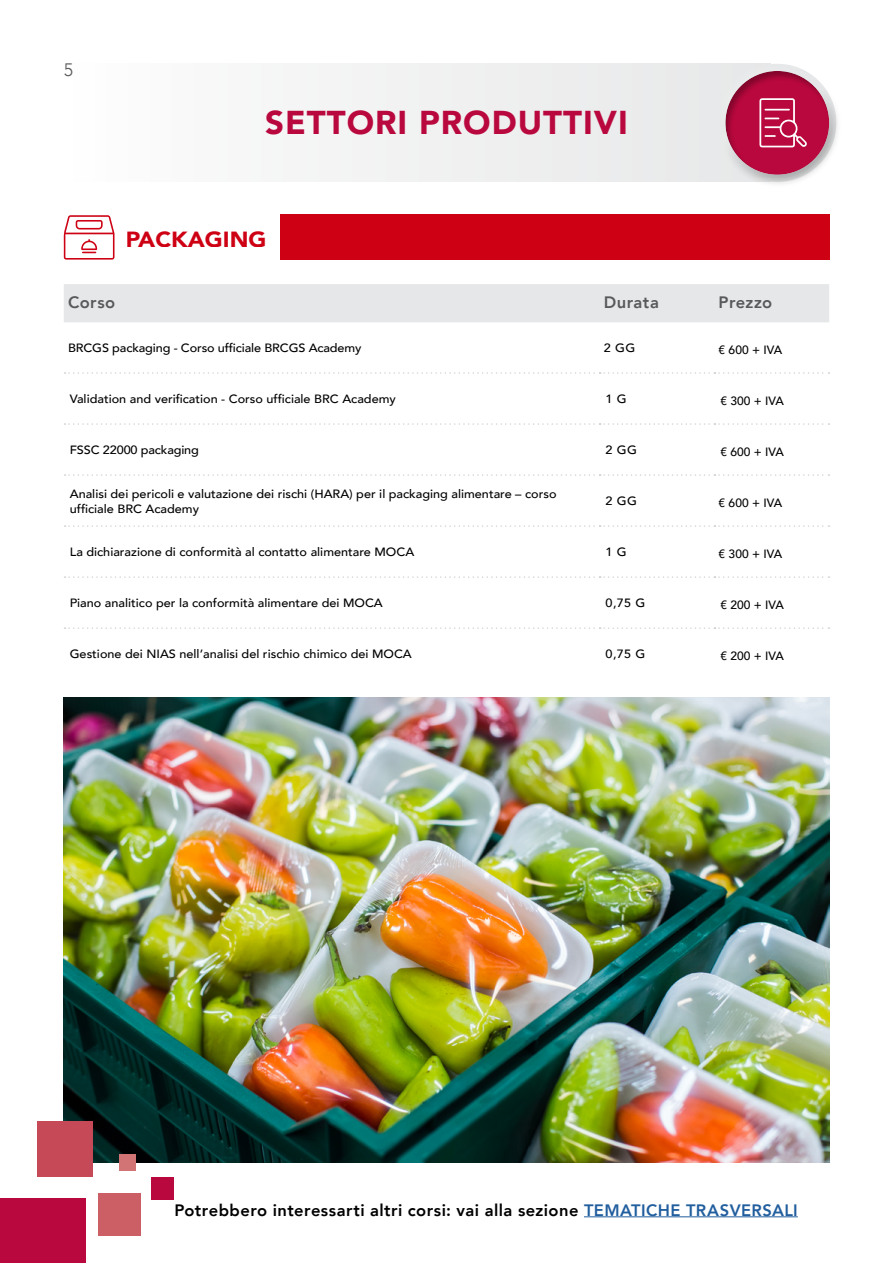
<style>
.page{position:relative;width:893px;height:1263px;background:#fff}
.page>*{position:absolute;margin:0;border:0;box-sizing:border-box;transform-origin:0 0}
.t1{font:900 33px "Avenir";letter-spacing:.03em;color:#b9083e}
.t2{font:900 21.9px "Avenir";color:#ce0014;scale:1.06 1}
.t3{font:300 18px "Avenir";color:#58595b}
.t4{font:800 16.5px "Avenir";letter-spacing:.025em;color:#000}
.t5{font:800 16.5px "Avenir";letter-spacing:.03em;color:#58595b}
.t6{font:500 12px/15px "Avenir";color:#000;scale:1.05 1}
.t7{font:500 12px "Avenir";color:#000}
.s1{color:#215e9e}
</style>
<div class="page">
<div style="left:64px;top:284px;width:765px;height:38px;background:#e6e7e8"></div>
<svg style="left:65px;top:372px;width:764px;height:2px"></svg>
<svg style="left:65px;top:423px;width:764px;height:2px"></svg>
<svg style="left:65px;top:474px;width:764px;height:2px"></svg>
<svg style="left:65px;top:525px;width:764px;height:2px"></svg>
<svg style="left:65px;top:576px;width:764px;height:2px"></svg>
<svg style="left:65px;top:627px;width:764px;height:2px"></svg>
<div style="left:305px;top:64px;width:389px;height:118px;background:#efeff0"></div>
<div style="left:694px;top:41px;width:168px;height:152px;background:#000;opacity:.3"></div>
<svg style="left:759px;top:98px;width:49px;height:49px"></svg>
<div style="left:280px;top:215px;width:549px;height:45px;background:#ce0014"></div>
<img style="left:64px;top:697px;width:765px;height:465px">
<div style="left:37px;top:1121px;width:56px;height:56px;background:#c54957"></div>
<div style="left:119px;top:1154px;width:17px;height:16px;background:#d27375"></div>
<div style="left:98px;top:1193px;width:43px;height:42px;background:#cc5f65"></div>
<div style="left:152px;top:1177px;width:22px;height:22px;background:#b9083e"></div>
<div style="left:0;top:1198px;width:85px;height:65px;background:#b9083e"></div>
<svg style="left:64px;top:215px;width:51px;height:45px"></svg>
<hr style="left:584px;top:1216px;width:214px;height:1px;background:#215e9e">
<h3 class="t3" style="left:64px;top:60px;width:11px">5</h3>
<h1 class="t1" style="left:265px;top:94px;width:364px">SETTORI PRODUTTIVI</h1>
<h2 class="t2" style="left:125px;top:220px;width:135px">PACKAGING</h2>
<h3 class="t5" style="left:68px;top:290px;width:49px">Corso</h3>
<h3 class="t5" style="left:604px;top:290px;width:57px">Durata</h3>
<h3 class="t5" style="left:719px;top:290px;width:55px">Prezzo</h3>
<p class="t6" style="left:68px;top:340px;width:281px">BRCGS packaging - Corso ufficiale BRCGS Academy</p>
<p class="t6" style="left:604px;top:340px;width:31px">2 GG</p>
<p class="t7" style="left:719px;top:339px;width:65px">€ 600 + IVA</p>
<p class="t6" style="left:70px;top:391px;width:312px">Validation and verification - Corso ufficiale BRC Academy</p>
<p class="t6" style="left:606px;top:391px;width:22px">1 G</p>
<p class="t7" style="left:720px;top:390px;width:65px">€ 300 + IVA</p>
<p class="t6" style="left:70px;top:442px;width:125px">FSSC 22000 packaging</p>
<p class="t6" style="left:606px;top:442px;width:31px">2 GG</p>
<p class="t7" style="left:720px;top:441px;width:65px">€ 600 + IVA</p>
<p class="t6" style="left:70px;top:485px;width:465px">Analisi dei pericoli e valutazione dei rischi (HARA) per il packaging alimentare – corso ufficiale BRC Academy</p>
<p class="t6" style="left:606px;top:493px;width:31px">2 GG</p>
<p class="t7" style="left:719px;top:492px;width:65px">€ 600 + IVA</p>
<p class="t6" style="left:70px;top:544px;width:330px">La dichiarazione di conformità al contatto alimentare MOCA</p>
<p class="t6" style="left:606px;top:544px;width:22px">1 G</p>
<p class="t7" style="left:719px;top:543px;width:65px">€ 300 + IVA</p>
<p class="t6" style="left:70px;top:595px;width:300px">Piano analitico per la conformità alimentare dei MOCA</p>
<p class="t6" style="left:606px;top:595px;width:40px">0,75 G</p>
<p class="t7" style="left:720px;top:594px;width:65px">€ 200 + IVA</p>
<p class="t6" style="left:70px;top:646px;width:327px">Gestione dei NIAS nell’analisi del rischio chimico dei MOCA</p>
<p class="t6" style="left:606px;top:646px;width:40px">0,75 G</p>
<p class="t7" style="left:720px;top:645px;width:65px">€ 200 + IVA</p>
<h3 class="t4" style="left:174px;top:1197px;width:625px">Potrebbero interessarti altri corsi: vai alla sezione <span class="s1">TEMATICHE TRASVERSALI</span></h3>
</div>
